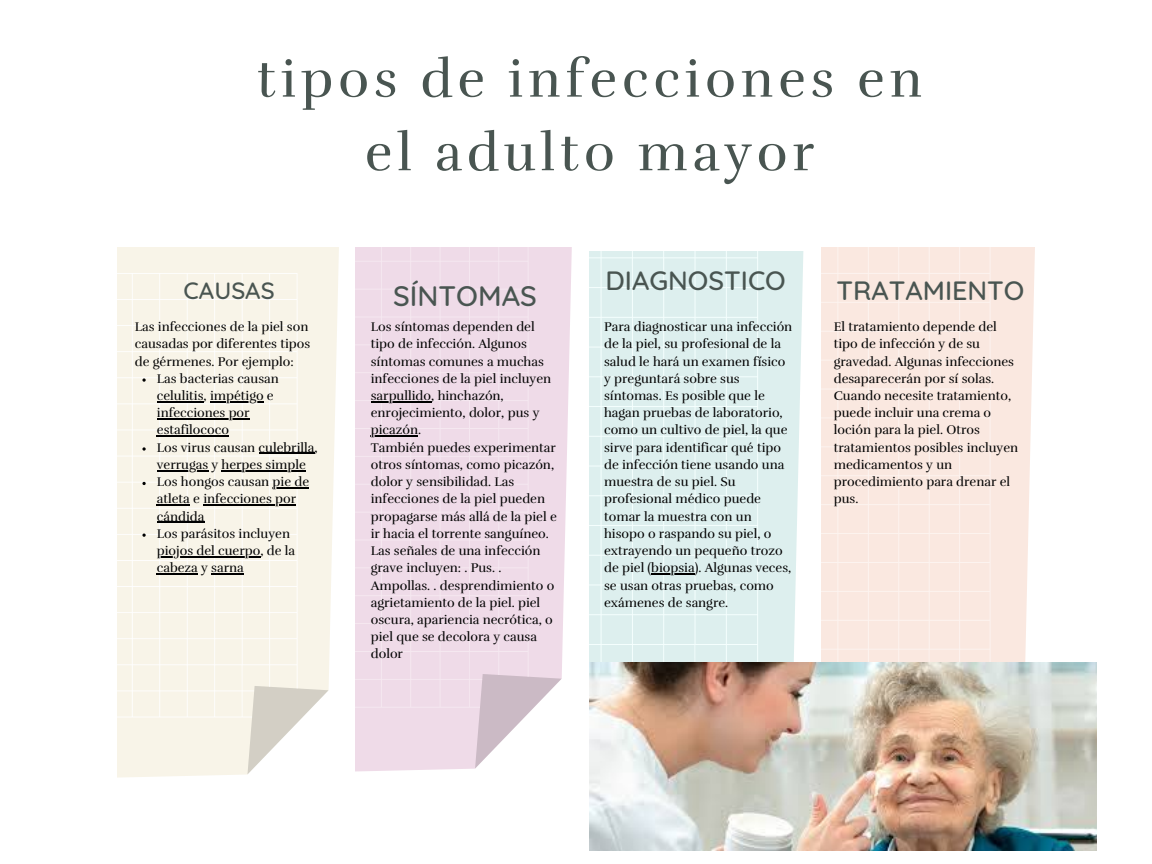
<style>
.page{position:relative;width:1152px;height:864px;background:#fff}
.page>*{position:absolute;margin:0;border:0;box-sizing:border-box;transform-origin:0 0}
.t1{font:52.65px/73.7px "Rufina";letter-spacing:.09em;color:#495551;text-align:center}
.t2{font:500 28.65px "Quicksand";color:#495551}
.t3{font:500 27px "Quicksand";color:#495551}
.t4{font:500 24px "Quicksand";color:#495551}
.t5{font:12.9px/17.2px "Rufina";color:#000}
</style>
<div class="page">
<svg style="left:118px;top:248px;width:221px;height:530px;background:#f8f4ea"></svg>
<svg style="left:247px;top:686px;width:82px;height:89px"></svg>
<svg style="left:118px;top:273px;width:180px;height:444px;background:#f5f2e6"></svg>
<svg style="left:991px;top:248px;width:44px;height:415px;background:#fae9e2"></svg>
<div style="left:822px;top:248px;width:169px;height:415px;background:#fae8e0"></div>
<svg style="left:356px;top:248px;width:216px;height:524px;background:#f1e0eb"></svg>
<svg style="left:475px;top:674px;width:87px;height:95px"></svg>
<div style="left:356px;top:248px;width:173px;height:460px;background:#efdbe8"></div>
<svg style="left:758px;top:251px;width:49px;height:412px;fill:#ddefee"></svg>
<svg style="left:590px;top:251px;width:168px;height:412px;background:#deefee"></svg>
<img style="left:590px;top:663px;width:507px;height:187px">
<svg style="left:142px;top:378px;width:4px;height:4px"></svg>
<hr style="left:157px;top:401px;width:47px;height:1px;background:#000">
<hr style="left:210px;top:401px;width:54px;height:1px;background:#000">
<hr style="left:157px;top:418px;width:93px;height:1px;background:#000">
<hr style="left:157px;top:436px;width:72px;height:1px;background:#000">
<svg style="left:142px;top:447px;width:4px;height:4px"></svg>
<hr style="left:259px;top:453px;width:55px;height:1px;background:#000">
<hr style="left:157px;top:470px;width:51px;height:1px;background:#000">
<hr style="left:222px;top:470px;width:84px;height:1px;background:#000">
<svg style="left:142px;top:482px;width:4px;height:3px"></svg>
<hr style="left:273px;top:487px;width:36px;height:1px;background:#000">
<hr style="left:157px;top:504px;width:33px;height:2px;background:#000">
<hr style="left:203px;top:504px;width:93px;height:2px;background:#000">
<hr style="left:157px;top:522px;width:47px;height:1px;background:#000">
<svg style="left:142px;top:534px;width:4px;height:3px"></svg>
<hr style="left:157px;top:556px;width:103px;height:1px;background:#000">
<hr style="left:157px;top:573px;width:41px;height:1px;background:#000">
<hr style="left:211px;top:573px;width:33px;height:1px;background:#000">
<hr style="left:371px;top:401px;width:60px;height:1px;background:#000">
<hr style="left:371px;top:436px;width:47px;height:1px;background:#000">
<hr style="left:651px;top:573px;width:44px;height:1px;background:#000">
<p class="t1" style="left:257px;top:43px;width:667px">tipos de infecciones en el adulto mayor</p>
<h3 class="t4" style="left:184px;top:275px;width:93px">CAUSAS</h3>
<p class="t2" style="left:393px;top:278px;width:145px">SÍNTOMAS</p>
<p class="t5" style="left:135px;top:318px;width:177px">Las infecciones de la piel son causadas por diferentes tipos de gérmenes. Por ejemplo:</p>
<p class="t5" style="left:157px;top:370px;width:123px">Las bacterias causan celulitis, impétigo e</p>
<h2 class="t5" style="left:157px;top:404px;width:162px">infecciones por estafilococo<br>Los virus causan culebrilla,</h2>
<p class="t5" style="left:157px;top:456px;width:150px">verrugas y herpes simple</p>
<p class="t5" style="left:157px;top:473px;width:154px">Los hongos causan pie de</p>
<p class="t5" style="left:157px;top:491px;width:141px">atleta e infecciones por</p>
<h2 class="t5" style="left:157px;top:508px;width:135px">cándida<br>Los parásitos incluyen</h2>
<p class="t5" style="left:157px;top:542px;width:140px">piojos del cuerpo, de la cabeza y sarna</p>
<p class="t5" style="left:371px;top:318px;width:182px">Los síntomas dependen del tipo de infección. Algunos síntomas comunes a muchas infecciones de la piel incluyen</p>
<h2 class="t5" style="left:371px;top:387px;width:170px">sarpullido, hinchazón, enrojecimiento, dolor, pus y</h2>
<p class="t5" style="left:371px;top:422px;width:188px">picazón.<br>También puedes experimentar otros síntomas, como picazón, dolor y sensibilidad. Las infecciones de la piel pueden propagarse más allá de la piel e ir hacia el torrente sanguíneo.<br>Las señales de una infección</p>
<p class="t5" style="left:371px;top:559px;width:185px">grave incluyen: . Pus. .<br>Ampollas. . desprendimiento o agrietamiento de la piel. piel oscura, apariencia necrótica, o piel que se decolora y causa dolor</p>
<p class="t3" style="left:606px;top:263px;width:182px">DIAGNOSTICO</p>
<p class="t3" style="left:836px;top:273px;width:190px">TRATAMIENTO</p>
<p class="t5" style="left:604px;top:318px;width:190px">Para diagnosticar una infección de la piel, su profesional de la salud le hará un examen físico y preguntará sobre sus síntomas. Es posible que le hagan pruebas de laboratorio, como un cultivo de piel, la que sirve para identificar qué tipo de infección tiene usando una muestra de su piel. Su profesional médico puede tomar la muestra con un hisopo o raspando su piel, o extrayendo un pequeño trozo de piel (biopsia). Algunas veces, se usan otras pruebas, como exámenes de sangre.</p>
<p class="t5" style="left:834px;top:318px;width:186px">El tratamiento depende del tipo de infección y de su gravedad. Algunas infecciones desaparecerán por sí solas.<br>Cuando necesite tratamiento, puede incluir una crema o loción para la piel. Otros tratamientos posibles incluyen medicamentos y un procedimiento para drenar el pus.</p>
</div>
